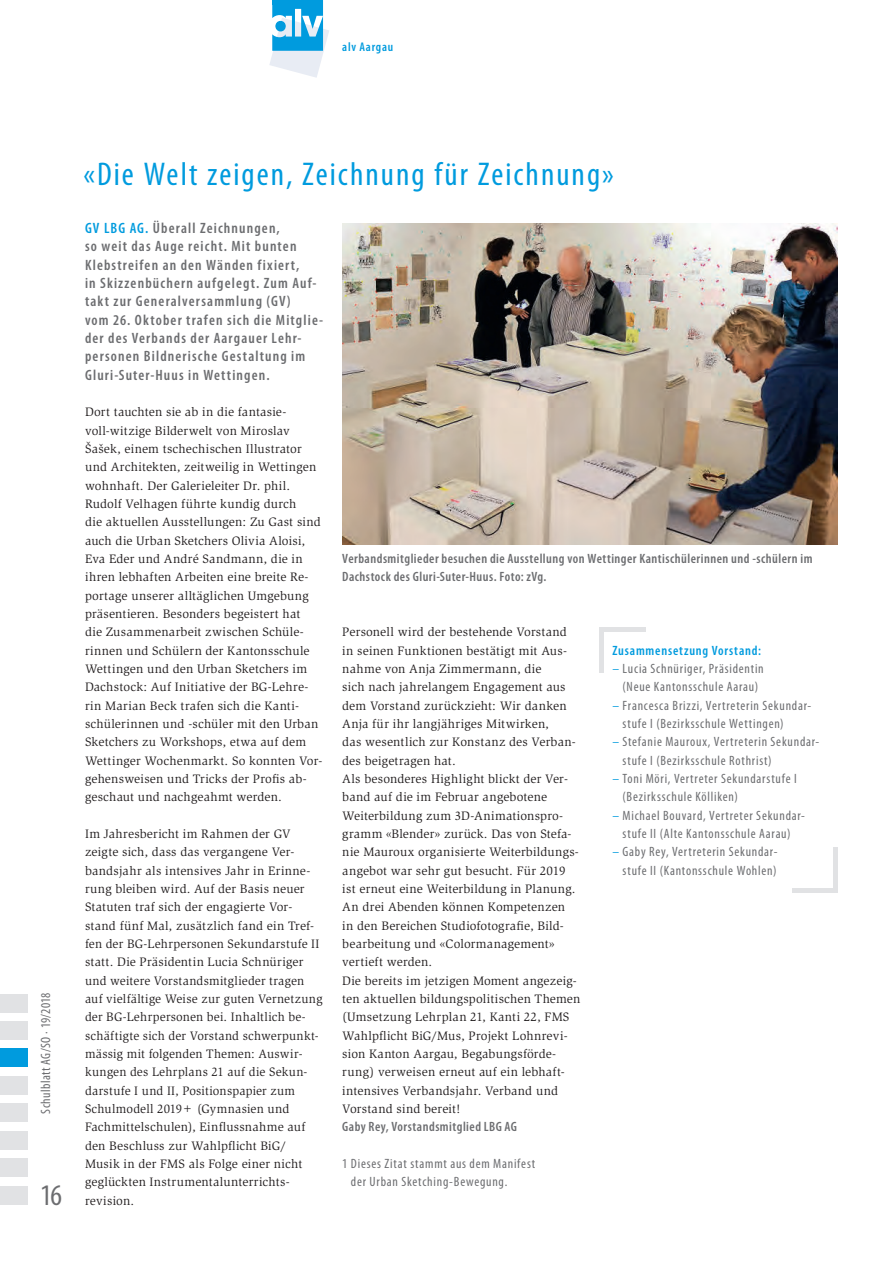
<style>
.page{position:relative;width:893px;height:1263px;background:#fff}
.page>*{position:absolute;margin:0;border:0;box-sizing:border-box;transform-origin:0 0}
.t1{font:condensed 33px "Myriad Pro";letter-spacing:.06em;color:#009bde}
.t2{font:condensed 30px "Myriad Pro";color:#6c6d70}
.t3{font:600 condensed 15px/18.3px "Myriad Pro";letter-spacing:.075em;color:#6c6d70}
.t4{font:condensed 13.5px/18.3px "Myriad Pro";letter-spacing:.055em;color:#6c6d70}
.t5{font:600 condensed 13.5px/18px "Myriad Pro";letter-spacing:.035em;color:#6c6d70}
.t6{font:600 condensed 13.5px "Myriad Pro";letter-spacing:.06em;color:#009bde}
.t7{font:condensed 13.5px "Myriad Pro";letter-spacing:.03em;color:#6c6d70}
.t8{font:12.6px/18.3px "Slimbach Std";letter-spacing:.015em;color:#231f20}
.t9{font:600 condensed 12.6px "Myriad Pro";letter-spacing:.06em;color:#009bde}
.s1{color:#009bde}
</style>
<div class="page">
<div style="left:0;top:1021px;width:28px;height:18px;background:#e1e2e4"></div>
<div style="left:0;top:994px;width:28px;height:18px;background:#e1e2e4"></div>
<div style="left:0;top:1076px;width:28px;height:18px;background:#e1e2e4"></div>
<div style="left:0;top:1103px;width:28px;height:19px;background:#e1e2e4"></div>
<div style="left:0;top:1131px;width:28px;height:18px;background:#e1e2e4"></div>
<div style="left:0;top:1186px;width:28px;height:18px;background:#e1e2e4"></div>
<div style="left:0;top:1158px;width:28px;height:19px;background:#e1e2e4"></div>
<div style="left:0;top:1048px;width:28px;height:19px;background:#009bde"></div>
<svg style="left:269px;top:1px;width:60px;height:77px"></svg>
<div style="left:272px;top:0;width:51px;height:5px;background:#009bde"></div>
<img style="left:342px;top:224px;width:496px;height:321px">
<hr style="left:600px;top:627px;width:4px;height:46px;background:#e1e2e4">
<hr style="left:600px;top:627px;width:45px;height:4px;background:#e1e2e4">
<div style="left:833px;top:847px;width:5px;height:46px;background:#e1e2e4"></div>
<hr style="left:792px;top:889px;width:46px;height:4px;background:#e1e2e4">
<p class="t9" style="left:342px;top:39px;width:52px">alv Aargau</p>
<p class="t7" style="left:38px;top:1114px;width:123px;rotate:-90deg">Schulblatt AG/SO · 19/2018</p>
<h2 class="t2" style="left:40px;top:1176px;width:23px">16</h2>
<h1 class="t1" style="left:83px;top:154px;width:532px">«Die Welt zeigen, Zeichnung für Zeichnung»</h1>
<p class="t3" style="left:85px;top:219px;width:240px"><span class="s1">GV LBG AG.</span> Überall Zeichnungen,<br>so weit das Auge reicht. Mit bunten Klebstreifen an den Wänden fixiert,<br>in Skizzenbüchern aufgelegt. Zum Auf&shy;takt zur Generalversammlung (GV)<br>vom 26. Oktober trafen sich die Mitglie&shy;der des Verbands der Aargauer Lehr&shy;personen Bildnerische Gestaltung im Gluri-Suter-Huus in Wettingen.</p>
<p class="t8" style="left:85px;top:403px;width:239px">Dort tauchten sie ab in die fantasie&shy;voll-witzige Bilderwelt von Miroslav Šašek, einem tschechischen Illustrator und Architekten, zeitweilig in Wettingen wohnhaft. Der Galerieleiter Dr. phil.<br>Rudolf Velhagen führte kundig durch<br>die aktuellen Ausstellungen: Zu Gast sind auch die Urban Sketchers Olivia Aloisi, Eva Eder und André Sandmann, die in ihren lebhaften Arbeiten eine breite Re&shy;portage unserer alltäglichen Umgebung präsentieren. Besonders begeistert hat<br>die Zusammenarbeit zwischen Schüle&shy;rinnen und Schülern der Kantonsschule Wettingen und den Urban Sketchers im Dachstock: Auf Initiative der BG-Lehre&shy;rin Marian Beck trafen sich die Kanti&shy;schülerinnen und -schüler mit den Urban Sketchers zu Workshops, etwa auf dem Wettinger Wochenmarkt. So konnten Vor&shy;gehensweisen und Tricks der Profis ab&shy;geschaut und nachgeahmt werden.</p>
<p class="t8" style="left:85px;top:825px;width:239px">Im Jahresbericht im Rahmen der GV zeigte sich, dass das vergangene Ver&shy;bandsjahr als intensives Jahr in Erinne&shy;rung bleiben wird. Auf der Basis neuer Statuten traf sich der engagierte Vor&shy;stand fünf Mal, zusätzlich fand ein Tref&shy;fen der BG-Lehrpersonen Sekundarstufe II statt. Die Präsidentin Lucia Schnüriger und weitere Vorstandsmitglieder tragen auf vielfältige Weise zur guten Vernetzung der BG-Lehrpersonen bei. Inhaltlich be&shy;schäftigte sich der Vorstand schwerpunkt&shy;mässig mit folgenden Themen: Auswir&shy;kungen des Lehrplans 21 auf die Sekun&shy;darstufe I und II, Positionspapier zum Schulmodell 2019+ (Gymnasien und Fachmittelschulen), Einflussnahme auf den Beschluss zur Wahlpflicht BiG/ Musik in der FMS als Folge einer nicht geglückten Instrumentalunterrichts&shy;revision.</p>
<p class="t5" style="left:342px;top:549px;width:472px">Verbandsmitglieder besuchen die Ausstellung von Wettinger Kantischülerinnen und -schülern im<br>Dachstock des Gluri-Suter-Huus. Foto: zVg.</p>
<p class="t8" style="left:342px;top:623px;width:240px">Personell wird der bestehende Vorstand in seinen Funktionen bestätigt mit Aus&shy;nahme von Anja Zimmermann, die<br>sich nach jahrelangem Engagement aus dem Vorstand zurückzieht: Wir danken Anja für ihr langjähriges Mitwirken,<br>das wesentlich zur Konstanz des Verban&shy;des beigetragen hat.<br>Als besonderes Highlight blickt der Ver&shy;band auf die im Februar angebotene Weiterbildung zum 3D-Animationspro&shy;gramm «Blender» zurück. Das von Stefa&shy;nie Mauroux organisierte Weiterbildungs&shy;angebot war sehr gut besucht. Für 2019 ist erneut eine Weiterbildung in Planung.<br>An drei Abenden können Kompetenzen<br>in den Bereichen Studiofotografie, Bild&shy;bearbeitung und «Colormanagement» vertieft werden.<br>Die bereits im jetzigen Moment angezeig&shy;ten aktuellen bildungspolitischen Themen (Umsetzung Lehrplan 21, Kanti 22, FMS Wahlpflicht BiG/Mus, Projekt Lohnrevi&shy;sion Kanton Aargau, Begabungsförde&shy;rung) verweisen erneut auf ein lebhaft&shy;intensives Verbandsjahr. Verband und Vorstand sind bereit!</p>
<p class="t5" style="left:342px;top:1117px;width:176px">Gaby Rey, Vorstandsmitglied LBG AG</p>
<p class="t4" style="left:351px;top:1154px;width:186px;text-indent:-9px">1 Dieses Zitat stammt aus dem Manifest der Urban Sketching-Bewegung.</p>
<p class="t6" style="left:612px;top:642px;width:150px">Zusammensetzung Vorstand:</p>
<p class="t4" style="left:612px;top:659px;width:153px;text-align:center"><span class="s1">–</span> Lucia Schnüriger, Präsidentin (Neue Kantonsschule Aarau)</p>
<p class="t4" style="left:623px;top:696px;width:190px;text-indent:-10px"><span class="s1">–</span> Francesca Brizzi, Vertreterin Sekundar&shy;stufe I (Bezirksschule Wettingen)</p>
<p class="t4" style="left:623px;top:732px;width:198px;text-indent:-10px"><span class="s1">–</span> Stefanie Mauroux, Vertreterin Sekundar&shy;stufe I (Bezirksschule Rothrist)</p>
<p class="t4" style="left:623px;top:769px;width:176px;text-indent:-10px"><span class="s1">–</span> Toni Möri, Vertreter Sekundarstufe I (Bezirksschule Kölliken)</p>
<p class="t4" style="left:612px;top:806px;width:194px;text-align:center"><span class="s1">–</span> Michael Bouvard, Vertreter Sekundar&shy;stufe II (Alte Kantonsschule Aarau)</p>
<p class="t4" style="left:612px;top:842px;width:167px;text-align:right"><span class="s1">–</span> Gaby Rey, Vertreterin Sekundar&shy;stufe II (Kantonsschule Wohlen)</p>
</div>
